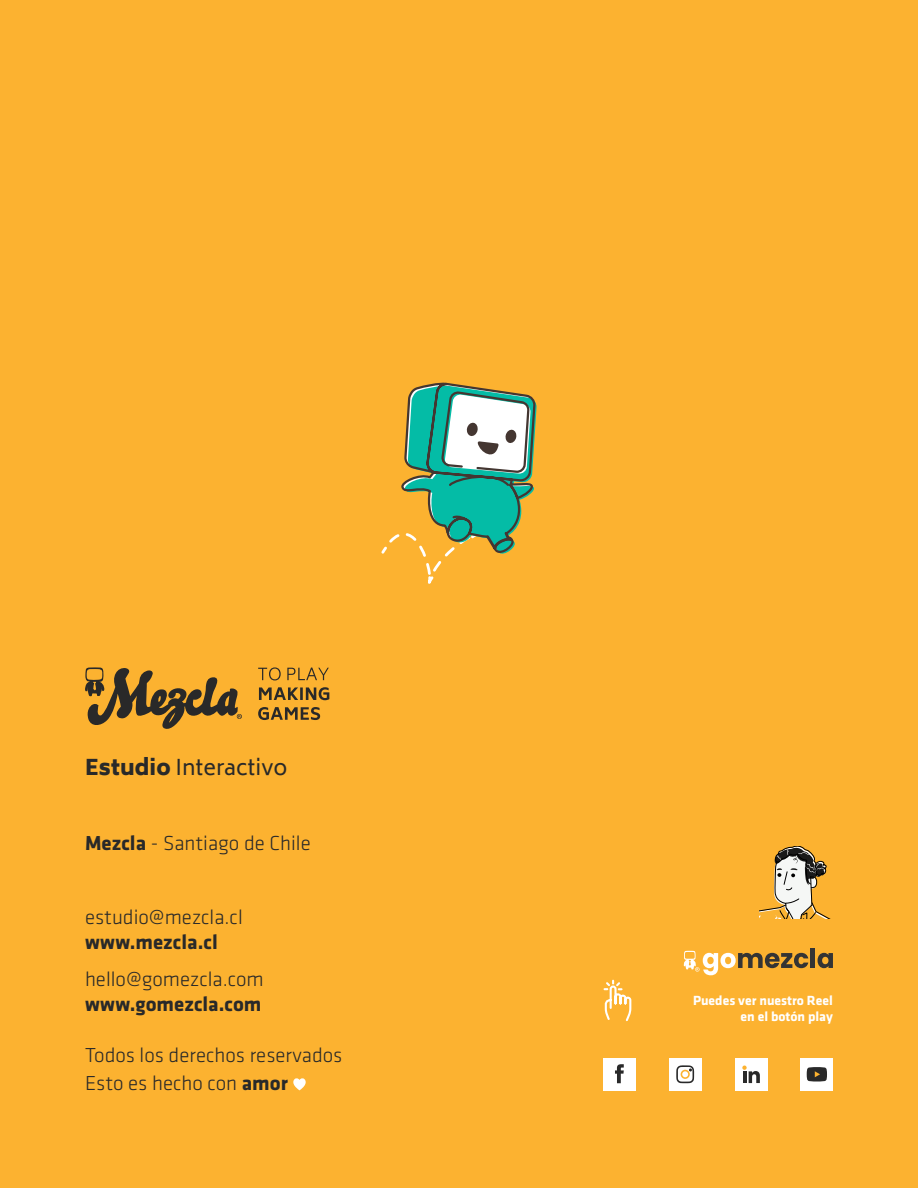
<style>
.page{position:relative;width:918px;height:1188px;background:#fcb230}
.page>*{position:absolute;margin:0;border:0;box-sizing:border-box;transform-origin:0 0}
.t1{font:21.3px "Biryani";color:#292929}
.t2{font:300 21px/28.8px "Klavika";color:#292929}
.t3{font:700 21px "Klavika";color:#292929}
.t4{font:700 13.8px/16.5px "Klavika";color:#fff;text-align:right}
.s1{font-weight:800}
.s2{font-weight:700}
</style>
<div class="page">
<svg style="left:381px;top:382px;width:156px;height:202px"></svg>
<svg style="left:85px;top:667px;width:157px;height:62px"></svg>
<div style="left:603px;top:1058px;width:33px;height:32px;background:#fff"></div>
<svg style="left:615px;top:1064px;width:9px;height:19px"></svg>
<div style="left:669px;top:1058px;width:32px;height:32px;background:#fff"></div>
<svg style="left:676px;top:1065px;width:18px;height:18px"></svg>
<div style="left:735px;top:1058px;width:32px;height:32px;background:#fff"></div>
<svg style="left:742px;top:1066px;width:18px;height:17px"></svg>
<div style="left:801px;top:1058px;width:32px;height:32px;background:#fff"></div>
<svg style="left:807px;top:1067px;width:20px;height:15px"></svg>
<svg style="left:293px;top:1078px;width:13px;height:12px"></svg>
<svg style="left:258px;top:707px;width:62px;height:13px"></svg>
<svg style="left:259px;top:687px;width:70px;height:13px"></svg>
<svg style="left:258px;top:667px;width:71px;height:13px"></svg>
<svg style="left:603px;top:979px;width:29px;height:43px"></svg>
<hr style="left:811px;top:948px;width:4px;height:20px;background:#343434">
<svg style="left:818px;top:953px;width:15px;height:15px"></svg>
<svg style="left:684px;top:951px;width:124px;height:24px"></svg>
<svg style="left:759px;top:847px;width:72px;height:72px"></svg>
<p class="t1" style="left:85px;top:755px;width:204px"><span class="s1">Estudio</span> Interactivo</p>
<p class="t2" style="left:85px;top:829px;width:227px"><span class="s2">Mezcla</span> - Santiago de Chile</p>
<p class="t2" style="left:85px;top:903px;width:159px">estudio@mezcla.cl</p>
<p class="t3" style="left:85px;top:931px;width:134px">www.mezcla.cl</p>
<p class="t2" style="left:85px;top:965px;width:180px">hello@gomezcla.com</p>
<p class="t3" style="left:85px;top:993px;width:178px">www.gomezcla.com</p>
<p class="t2" style="left:85px;top:1041px;width:259px">Todos los derechos reservados<br>Esto es hecho con <span class="s2">amor</span></p>
<p class="t4" style="left:693px;top:992px;width:141px">Puedes ver nuestro Reel en el botón play</p>
</div>
